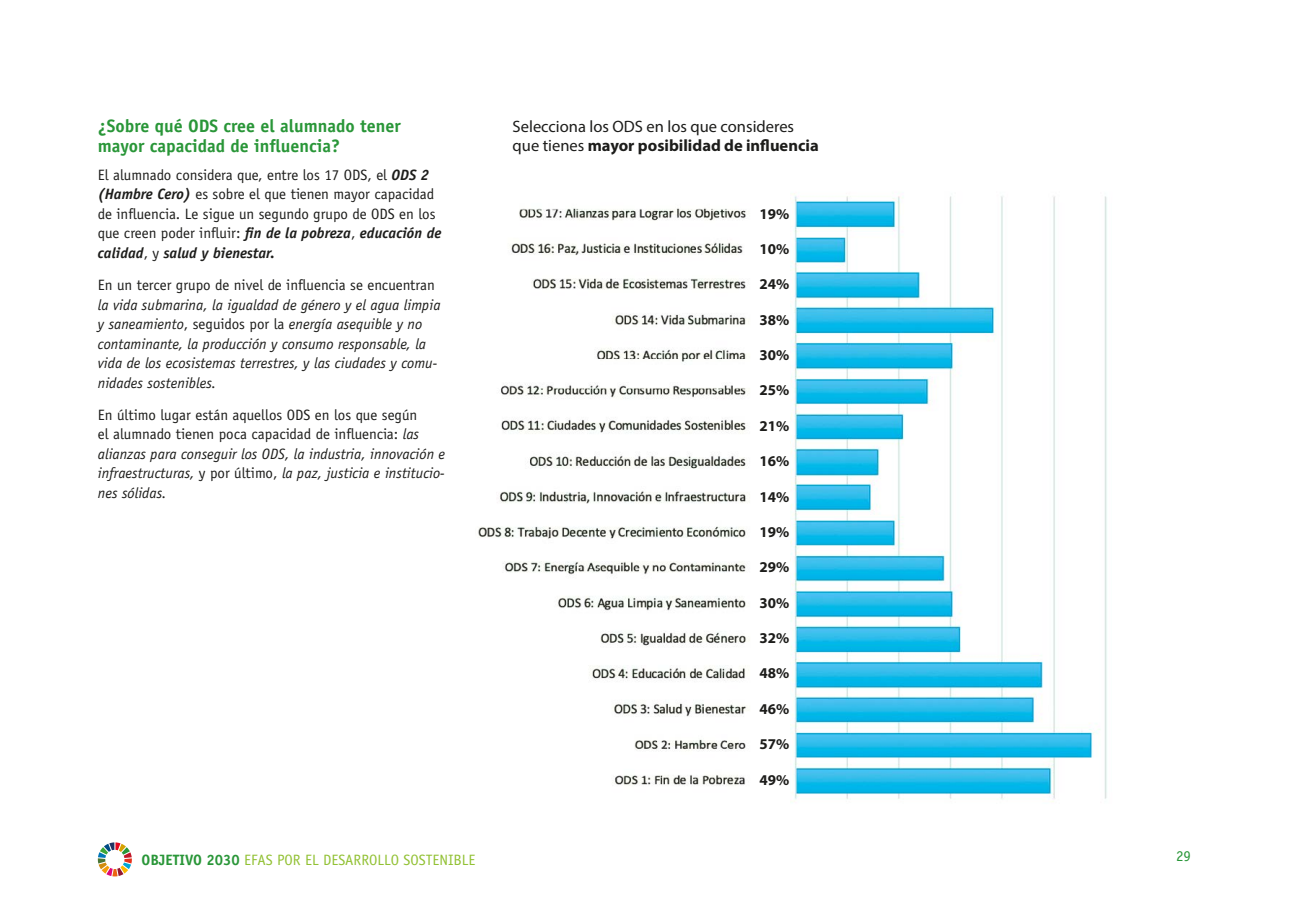
<style>
.page{position:relative;width:1289px;height:919px;background:#fff}
.page>*{position:absolute;margin:0;border:0;box-sizing:border-box;transform-origin:0 0}
.t1{font:700 18px/19.5px "Officina Sans Std";color:#299638}
.t2{font:16.5px/19.5px "Myriad Pro";color:#1d1d1b}
.t3{font:italic 15px/19.5px "Officina Sans Std";color:#1d1d1b}
.t4{font:15px/19.5px "Officina Sans Std";color:#1d1d1b}
.t5{font:700 15px "Myriad Pro";color:#1d1d1b}
.t6{font:15px "Officina Sans Std";color:#92c134}
.t7{font:15px "Officina Sans Std";color:#299638}
.s1{font-weight:700;font-style:italic}
.s2{font-style:normal}
.s3{font-weight:700}
.s4{font-weight:700;color:#299638}
</style>
<div class="page">
<svg style="left:98px;top:842px;width:34px;height:34px"></svg>
<img style="left:478px;top:208px;width:272px;height:578px">
<img style="left:791px;top:193px;width:316px;height:609px">
<p class="t1" style="left:98px;top:116px;width:304px">¿Sobre qué ODS cree el alumnado tener mayor capacidad de influencia?</p>
<p class="t4" style="left:98px;top:165px;width:345px">El alumnado considera que, entre los 17 ODS, el <span class="s1">ODS 2 (Hambre Cero)</span> es sobre el que tienen mayor capacidad de influencia. Le sigue un segundo grupo de ODS en los que creen poder influir: <span class="s1">fin de la pobreza</span>, <span class="s1">educación de calidad</span>, y <span class="s1">salud y bienestar.</span></p>
<p class="t4" style="left:98px;top:275px;width:338px">En un tercer grupo de nivel de influencia se encuentran</p>
<p class="t3" style="left:98px;top:295px;width:344px">la vida submarina, la igualdad de género y el agua limpia y saneamiento<span class="s2">, seguidos por la</span> energía asequible y no contaminante, la producción y consumo responsable, la vida de los ecosistemas terrestres, y las ciudades y comu&shy;nidades sostenibles.</p>
<p class="t3" style="left:98px;top:405px;width:349px"><span class="s2">En último lugar están aquellos ODS en los que según<br>el alumnado tienen poca capacidad de influencia:</span> las alianzas para conseguir los ODS, la industria, innovación e infraestructuras, <span class="s2">y por último,</span> la paz, justicia e institucio&shy;nes sólidas.</p>
<p class="t2" style="left:512px;top:116px;width:307px">Selecciona los ODS en los que consideres que tienes <span class="s3">mayor posibilidad de influencia</span></p>
<p class="t5" style="left:759px;top:204px;width:31px">19%</p>
<p class="t5" style="left:759px;top:239px;width:31px">10%</p>
<p class="t5" style="left:759px;top:274px;width:31px">24%</p>
<p class="t5" style="left:759px;top:310px;width:31px">38%</p>
<p class="t5" style="left:759px;top:345px;width:31px">30%</p>
<p class="t5" style="left:759px;top:380px;width:31px">25%</p>
<p class="t5" style="left:759px;top:416px;width:31px">21%</p>
<p class="t5" style="left:759px;top:451px;width:31px">16%</p>
<p class="t5" style="left:759px;top:486px;width:31px">14%</p>
<p class="t5" style="left:759px;top:522px;width:31px">19%</p>
<p class="t5" style="left:759px;top:557px;width:31px">29%</p>
<p class="t5" style="left:759px;top:592px;width:31px">30%</p>
<p class="t5" style="left:759px;top:628px;width:31px">32%</p>
<p class="t5" style="left:759px;top:663px;width:31px">48%</p>
<p class="t5" style="left:759px;top:698px;width:31px">46%</p>
<p class="t5" style="left:759px;top:734px;width:31px">57%</p>
<p class="t5" style="left:759px;top:769px;width:31px">49%</p>
<p class="t6" style="left:141px;top:851px;width:335px"><span class="s4">OBJETIVO 2030</span> EFAS POR EL DESARROLLO SOSTENIBLE</p>
<p class="t7" style="left:1176px;top:847px;width:16px">29</p>
</div>
